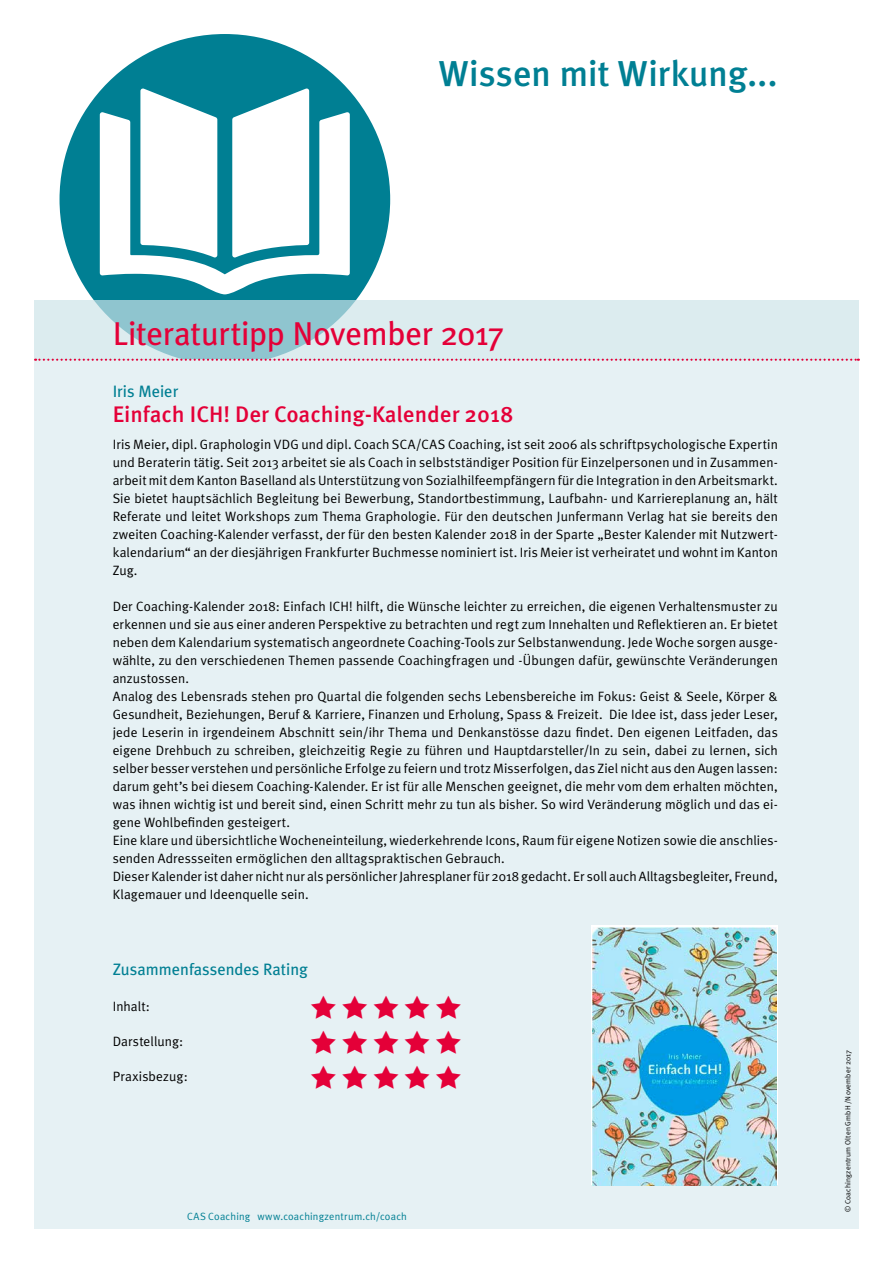
<style>
.page{position:relative;width:893px;height:1263px;background:#fff}
.page>*{position:absolute;margin:0;border:0;box-sizing:border-box;transform-origin:0 0}
.t1{font:500 36px "Meta OT";letter-spacing:-.01em;color:#007f93}
.t2{font:33px "Meta Plus";letter-spacing:-.01em;color:#e40038}
.t3{font:500 22.5px "Meta OT";color:#e40038}
.t4{font:16.5px "Meta Plus";color:#007f93}
.t5{font:13.5px/18px "Meta Plus Normal";letter-spacing:.01em;color:#000;text-align:justify}
.t6{font:10.5px "Meta Plus Normal";letter-spacing:.02em;color:#007f93}
.t7{font:7.5px "Meta Plus Normal";letter-spacing:.025em;color:#000}
</style>
<div class="page">
<div style="left:60px;top:34px;width:330px;height:331px;background:#007f93;border-radius:50%"></div>
<svg style="left:140px;top:89px;width:62px;height:23px"></svg>
<svg style="left:100px;top:112px;width:250px;height:182px;fill:#fff"></svg>
<svg style="left:232px;top:89px;width:77px;height:168px;background:#deeef1"></svg>
<div style="left:34px;top:360px;width:825px;height:869px;background:#e6f1f4"></div>
<svg style="left:34px;top:300px;width:825px;height:60px;background:#c9e2e7"></svg>
<svg style="left:35px;top:359px;width:824px;height:2px"></svg>
<img style="left:592px;top:927px;width:185px;height:258px">
<h1 class="t1" style="left:439px;top:51px;width:340px">Wissen mit Wirkung...</h1>
<h2 class="t2" style="left:113px;top:315px;width:393px">Literaturtipp November 2017</h2>
<p class="t4" style="left:113px;top:381px;width:67px">Iris Meier</p>
<h3 class="t3" style="left:113px;top:400px;width:402px">Einfach ICH! Der Coaching-Kalender 2018</h3>
<p class="t5" style="left:113px;top:435px;width:667px">Iris Meier, dipl. Graphologin VDG und dipl. Coach SCA/CAS Coaching, ist seit 2006 als schriftpsychologische Expertin und Beraterin tätig. Seit 2013 arbeitet sie als Coach in selbstständiger Position für Einzelpersonen und in Zusammen&shy;arbeit mit dem Kanton Baselland als Unterstützung von Sozialhilfeempfängern für die Integration in den Arbeitsmarkt.<br>Sie bietet hauptsächlich Begleitung bei Bewerbung, Standortbestimmung, Laufbahn- und Karriereplanung an, hält Referate und leitet Workshops zum Thema Graphologie. Für den deutschen Junfermann Verlag hat sie bereits den zweiten Coaching-Kalender verfasst, der für den besten Kalender 2018 in der Sparte „Bester Kalender mit Nutzwert&shy;kalendarium“ an der diesjährigen Frankfurter Buchmesse nominiert ist. Iris Meier ist verheiratet und wohnt im Kanton Zug.</p>
<p class="t5" style="left:113px;top:597px;width:667px;text-align:left">Der Coaching-Kalender 2018: Einfach ICH! hilft, die Wünsche leichter zu erreichen, die eigenen Verhaltensmuster zu erkennen und sie aus einer anderen Perspektive zu betrachten und regt zum Innehalten und Reflektieren an. Er bietet neben dem Kalendarium systematisch angeordnete Coaching-Tools zur Selbstanwendung. Jede Woche sorgen ausge&shy;wählte, zu den verschiedenen Themen passende Coachingfragen und -Übungen dafür, gewünschte Veränderungen anzustossen.<br>Analog des Lebensrads stehen pro Quartal die folgenden sechs Lebensbereiche im Fokus: Geist &amp; Seele, Körper &amp; Gesundheit, Beziehungen, Beruf &amp; Karriere, Finanzen und Erholung, Spass &amp; Freizeit. Die Idee ist, dass jeder Leser, jede Leserin in irgendeinem Abschnitt sein/ihr Thema und Denkanstösse dazu findet. Den eigenen Leitfaden, das eigene Drehbuch zu schreiben, gleichzeitig Regie zu führen und Hauptdarsteller/In zu sein, dabei zu lernen, sich selber besser verstehen und persönliche Erfolge zu feiern und trotz Misserfolgen, das Ziel nicht aus den Augen lassen: darum geht’s bei diesem Coaching-Kalender. Er ist für alle Menschen geeignet, die mehr vom dem erhalten möchten, was ihnen wichtig ist und bereit sind, einen Schritt mehr zu tun als bisher. So wird Veränderung möglich und das ei&shy;gene Wohlbefinden gesteigert.<br>Eine klare und übersichtliche Wocheneinteilung, wiederkehrende Icons, Raum für eigene Notizen sowie die anschlies&shy;senden Adressseiten ermöglichen den alltagspraktischen Gebrauch.<br>Dieser Kalender ist daher nicht nur als persönlicher Jahresplaner für 2018 gedacht. Er soll auch Alltagsbegleiter, Freund, Klagemauer und Ideenquelle sein.</p>
<p class="t4" style="left:113px;top:960px;width:197px">Zusammenfassendes Rating</p>
<p class="t5" style="left:113px;top:997px;width:39px">Inhalt:</p>
<p class="t5" style="left:113px;top:1032px;width:72px">Darstellung:</p>
<p class="t5" style="left:113px;top:1067px;width:77px">Praxisbezug:</p>
<p class="t6" style="left:187px;top:1211px;width:221px">CAS Coaching www.coachingzentrum.ch/coach</p>
<p class="t7" style="left:843px;top:1212px;width:164px;rotate:-90deg">© Coachingzentrum Olten GmbH /November 2017</p>
</div>
